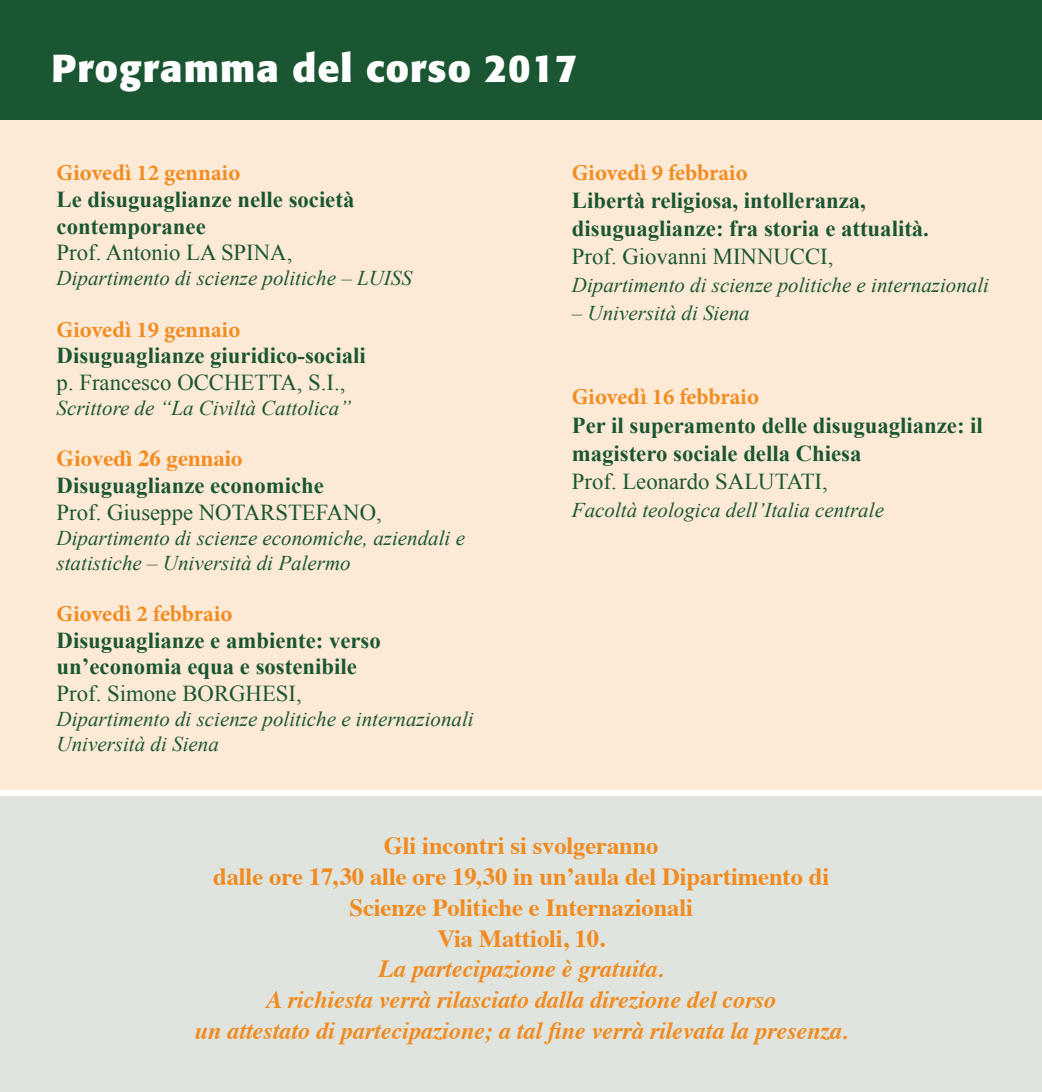
<style>
.page{position:relative;width:1042px;height:1092px;background:#fff}
.page>*{position:absolute;margin:0;border:0;box-sizing:border-box;transform-origin:0 0}
.t1{font:700 38.5px "Formata";letter-spacing:.03em;color:#fff}
.t2{font:italic 700 24.5px/30.6px "Times";letter-spacing:-.005em;color:#f28b20;text-align:center}
.t3{font:700 24.5px/30.8px "Times";letter-spacing:-.005em;color:#f28b20;text-align:center}
.t4{font:700 22.75px/26.6px "Times New Roman";color:#1a5632}
.t5{font:22.75px "Times New Roman";color:#1a5632}
.t6{font:700 22.75px "Minion Pro";letter-spacing:-.005em;color:#f28b20}
.t7{font:700 22.75px "Times";color:#f28b20}
.t8{font:italic 21px/24.8px "Times New Roman";color:#1a5632}
</style>
<div class="page">
<div style="left:0;top:796px;width:1042px;height:295px;background:#dfe4de"></div>
<div style="left:0;top:0;width:1042px;height:789px;background:#fdead6"></div>
<div style="left:0;top:0;width:1042px;height:120px;background:#1a5632"></div>
<h1 class="t1" style="left:52px;top:44px;width:527px">Programma del corso 2017</h1>
<p class="t6" style="left:57px;top:157px;width:185px">Giovedì 12 gennaio</p>
<p class="t4" style="left:57px;top:185px;width:299px">Le disuguaglianze nelle società contemporanee</p>
<p class="t5" style="left:57px;top:237px;width:237px">Prof. Antonio LA SPINA,</p>
<p class="t8" style="left:57px;top:265px;width:357px">Dipartimento di scienze politiche – LUISS</p>
<p class="t6" style="left:57px;top:313px;width:185px">Giovedì 19 gennaio</p>
<p class="t4" style="left:57px;top:342px;width:311px">Disuguaglianze giuridico-sociali</p>
<p class="t5" style="left:57px;top:367px;width:290px">p. Francesco OCCHETTA, S.I.,</p>
<p class="t8" style="left:57px;top:395px;width:296px">Scrittore de “La Civiltà Cattolica”</p>
<p class="t7" style="left:57px;top:437px;width:187px">Giovedì 26 gennaio</p>
<p class="t4" style="left:57px;top:471px;width:269px">Disuguaglianze economiche</p>
<p class="t5" style="left:57px;top:496px;width:327px">Prof. Giuseppe NOTARSTEFANO,</p>
<p class="t8" style="left:57px;top:524px;width:410px">Dipartimento di scienze economiche, aziendali e statistiche – Università di Palermo</p>
<p class="t6" style="left:57px;top:597px;width:177px">Giovedì 2 febbraio</p>
<p class="t4" style="left:57px;top:626px;width:326px">Disuguaglianze e ambiente: verso un’economia equa e sostenibile</p>
<p class="t5" style="left:57px;top:678px;width:247px">Prof. Simone BORGHESI,</p>
<p class="t8" style="left:57px;top:705px;width:419px">Dipartimento di scienze politiche e internazionali<br>Università di Siena</p>
<p class="t6" style="left:572px;top:157px;width:177px">Giovedì 9 febbraio</p>
<p class="t4" style="left:572px;top:186px;width:359px;line-height:28px">Libertà religiosa, intolleranza, disuguaglianze: fra storia e attualità.</p>
<p class="t5" style="left:572px;top:241px;width:263px">Prof. Giovanni MINNUCCI,</p>
<p class="t8" style="left:572px;top:272px;width:419px">Dipartimento di scienze politiche e internazionali</p>
<p class="t8" style="left:572px;top:300px;width:179px">– Università di Siena</p>
<p class="t6" style="left:572px;top:381px;width:189px">Giovedì 16 febbraio</p>
<p class="t4" style="left:572px;top:410px;width:412px;line-height:28px">Per il superamento delle disuguaglianze: il magistero sociale della Chiesa</p>
<p class="t5" style="left:572px;top:465px;width:257px">Prof. Leonardo SALUTATI,</p>
<p class="t8" style="left:572px;top:496px;width:314px">Facoltà teologica dell’Italia centrale</p>
<p class="t3" style="left:213px;top:828px;width:617px">Gli incontri si svolgeranno<br>dalle ore 17,30 alle ore 19,30 in un’aula del Dipartimento di Scienze Politiche e Internazionali<br>Via Mattioli, 10.</p>
<p class="t2" style="left:194px;top:951px;width:655px">La partecipazione è gratuita.<br>A richiesta verrà rilasciato dalla direzione del corso<br>un attestato di partecipazione; a tal fine verrà rilevata la presenza.</p>
</div>
